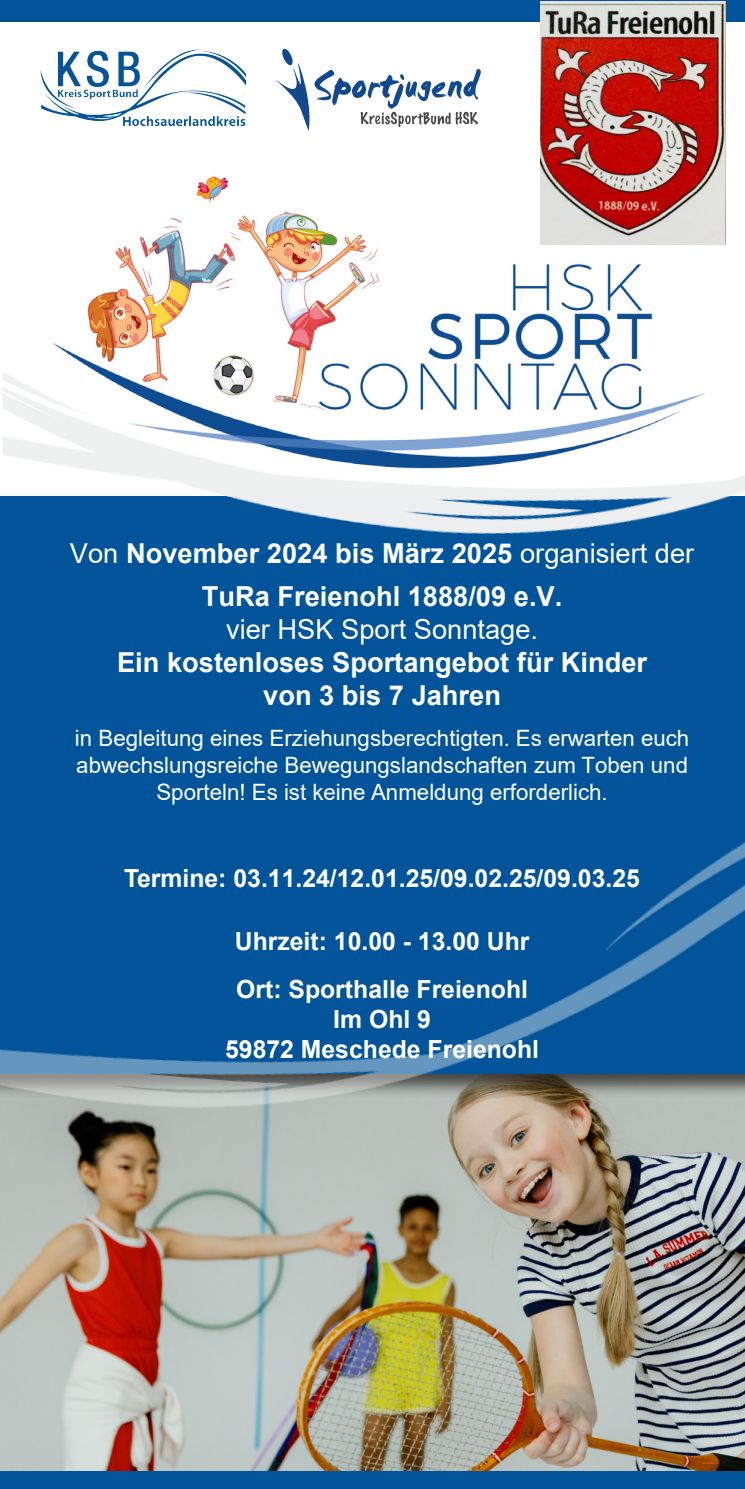
<style>
.page{position:relative;width:745px;height:1489px;background:#fff}
.page>*{position:absolute;margin:0;border:0;box-sizing:border-box;transform-origin:0 0}
.Titel_Subline_Skyline{font:700 27.5px/33px "Arial";color:#fff;text-align:center}
.Titel_Subline_Skyline-2{font:700 25px/47.5px "Arial";color:#fff}
.Titel_Subline_Skyline-3{font:22.5px/27px "Arial";color:#fff;text-align:center}
.s1{font-weight:400}
</style>
<div class="page">
<img style="left:0;top:1182px;width:744px;height:289px">
<div style="left:0;top:0;width:744px;height:21px;background:#01549a"></div>
<div style="left:0;top:1471px;width:744px;height:17px;background:#01549a"></div>
<img style="left:0;top:575px;width:744px;height:607px">
<img style="left:3px;top:1px;width:741px;height:583px">
<img style="left:540px;top:1px;width:185px;height:243px">
<p class="Titel_Subline_Skyline" style="left:70px;top:531px;width:625px;line-height:43.2px"><span class="s1">Von</span> November 2024 bis März 2025 <span class="s1">organisiert der<br></span>TuRa Freienohl 1888/09 e.V.</p>
<p class="Titel_Subline_Skyline" style="left:117px;top:613px;width:531px"><span class="s1">vier HSK Sport Sonntage.<br></span>Ein kostenloses Sportangebot für Kinder von 3 bis 7 Jahren</p>
<p class="Titel_Subline_Skyline-3" style="left:75px;top:724px;width:615px">in Begleitung eines Erziehungsberechtigten. Es erwarten euch abwechslungsreiche Bewegungslandschaften zum Toben und<br>Sporteln! Es ist keine Anmeldung erforderlich.</p>
<p class="Titel_Subline_Skyline-2" style="left:124px;top:854px;width:516px">Termine: 03.11.24/12.01.25/09.02.25/09.03.25</p>
<p class="Titel_Subline_Skyline-2" style="left:234px;top:917px;width:296px">Uhrzeit: 10.00 - 13.00 Uhr<br>Ort: Sporthalle Freienohl</p>
<p class="Titel_Subline_Skyline-2" style="left:225px;top:1004px;width:315px;line-height:30px;text-align:center">Im Ohl 9<br>59872 Meschede Freienohl</p>
</div>
